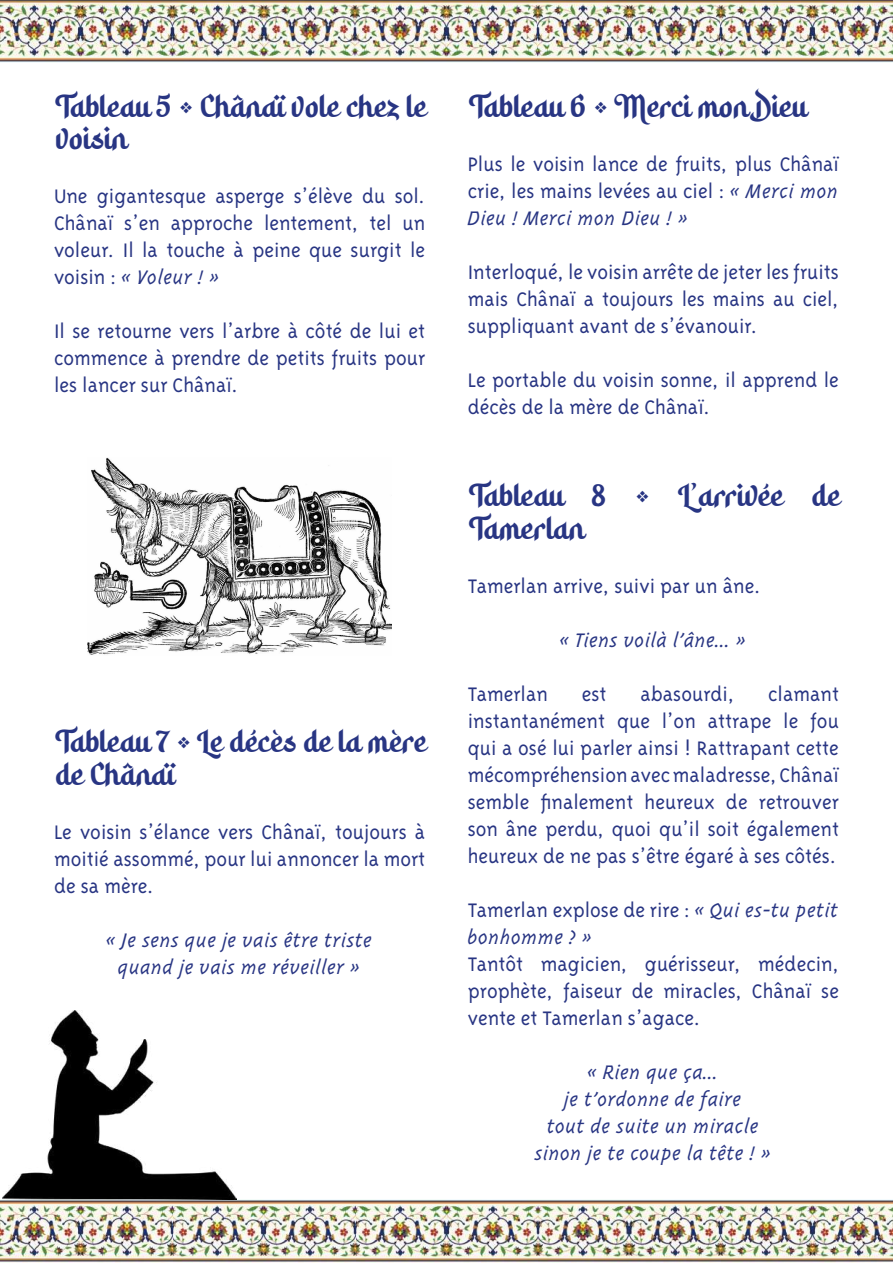
<style>
.page{position:relative;width:893px;height:1263px;background:#fff}
.page>*{position:absolute;margin:0;border:0;box-sizing:border-box;transform-origin:0 0}
.t1{font:27px/32.4px "Hidayatullah DEMO";color:#283583}
.t2{font:22.5px/27px "Triplex Light Oldstyle";color:#283583;text-align:justify}
.t3{font:22.5px/27px "Triplex Italic Light Oldstyle";color:#283583;text-align:center}
.s1{font-family:"Triplex Light Oldstyle"}
.s2{font-family:"Triplex Italic Light Oldstyle"}
</style>
<div class="page">
<img style="left:88px;top:458px;width:303px;height:197px">
<img style="left:0;top:0;width:893px;height:63px">
<img style="left:0;top:1199px;width:893px;height:64px">
<img style="left:3px;top:1011px;width:234px;height:188px">
<p class="t1" style="left:54px;top:91px;width:373px">Tableau 5 • Chânaï vole chez le voisin</p>
<p class="t2" style="left:54px;top:182px;width:373px">Une gigantesque asperge s’élève du sol.<br>Chânaï s’en approche lentement, tel un voleur. Il la touche à peine que surgit le</p>
<p class="t3" style="left:54px;top:264px;width:167px"><span class="s1">voisin :</span> « Voleur ! »</p>
<p class="t2" style="left:54px;top:317px;width:373px">Il se retourne vers l’arbre à côté de lui et commence à prendre de petits fruits pour les lancer sur Chânaï.</p>
<p class="t1" style="left:54px;top:726px;width:373px">Tableau 7 • Le décès de la mère de Chânaï</p>
<p class="t2" style="left:54px;top:818px;width:373px">Le voisin s’élance vers Chânaï, toujours à moitié assommé, pour lui annoncer la mort de sa mère.</p>
<p class="t3" style="left:106px;top:927px;width:268px">« Je sens que je vais être triste quand je vais me réveiller »</p>
<p class="t1" style="left:468px;top:91px;width:340px">Tableau 6 • Merci mon Dieu</p>
<p class="t2" style="left:468px;top:150px;width:373px">Plus le voisin lance de fruits, plus Chânaï crie, les mains levées au ciel : <span class="s2">« Merci mon</span></p>
<p class="t3" style="left:468px;top:205px;width:222px">Dieu ! Merci mon Dieu ! »</p>
<p class="t2" style="left:468px;top:258px;width:373px">Interloqué, le voisin arrête de jeter les fruits mais Chânaï a toujours les mains au ciel, suppliquant avant de s’évanouir.</p>
<p class="t2" style="left:468px;top:366px;width:373px">Le portable du voisin sonne, il apprend le décès de la mère de Chânaï.</p>
<p class="t1" style="left:468px;top:480px;width:373px">Tableau 8 • L’arrivée de<br>Tamerlan</p>
<p class="t2" style="left:468px;top:572px;width:294px">Tamerlan arrive, suivi par un âne.</p>
<p class="t3" style="left:560px;top:627px;width:188px">« Tiens voilà l’âne... »</p>
<p class="t2" style="left:468px;top:680px;width:82px">Tamerlan</p>
<p class="t2" style="left:582px;top:680px;width:26px">est</p>
<p class="t2" style="left:640px;top:680px;width:95px">abasourdi,</p>
<p class="t2" style="left:468px;top:680px;width:373px;text-indent:300px">clamant instantanément que l’on attrape le fou qui a osé lui parler ainsi ! Rattrapant cette mécompréhension avec maladresse, Chânaï semble finalement heureux de retrouver son âne perdu, quoi qu’il soit également heureux de ne pas s’être égaré à ses côtés.</p>
<p class="t2" style="left:468px;top:896px;width:373px">Tamerlan explose de rire : <span class="s2">« Qui es-tu petit</span></p>
<p class="t3" style="left:468px;top:924px;width:126px">bonhomme ? »</p>
<p class="t2" style="left:468px;top:950px;width:373px">Tantôt magicien, guérisseur, médecin, prophète, faiseur de miracles, Chânaï se vente et Tamerlan s’agace.</p>
<p class="t3" style="left:535px;top:1059px;width:238px">« Rien que ça...<br>je t’ordonne de faire<br>tout de suite un miracle sinon je te coupe la tête ! »</p>
</div>
